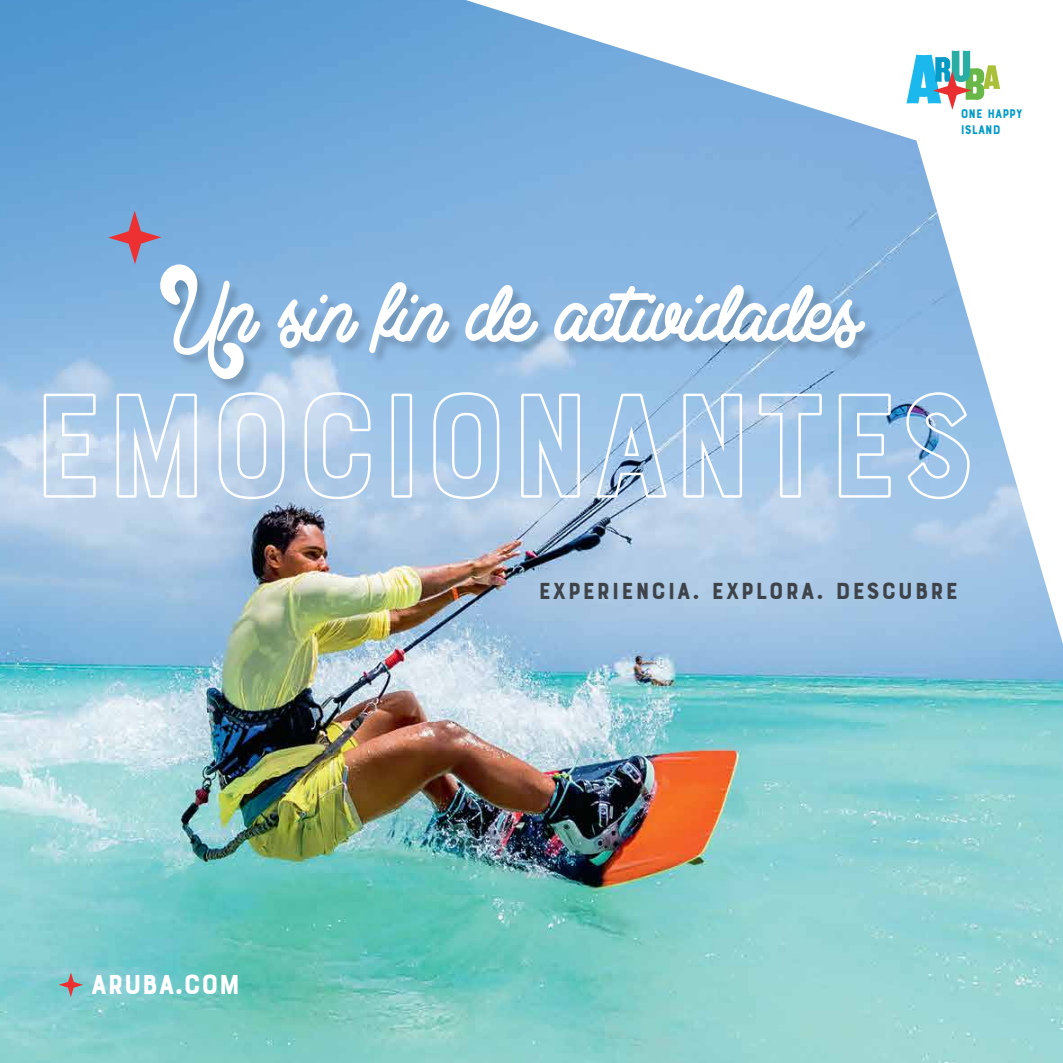
<style>
.page{position:relative;width:1063px;height:1063px;background:#fff}
.page>*{position:absolute;margin:0;border:0;box-sizing:border-box;transform-origin:0 0}
.t1{font:112px "Clear Line";letter-spacing:-.005em;color:#fff;scale:.94 1}
.t2{font:29px "Bourton Base";color:#fff}
.t3{font:24.5px "Bourton Base";letter-spacing:.06em;color:#3e434a}
.t4{font:13.25px/15.8px "Bourton Base";color:#059bc7;scale:.96 1}
</style>
<div class="page">
<img style="left:0;top:0;width:1063px;height:1063px">
<svg style="left:59px;top:972px;width:24px;height:25px"></svg>
<svg style="left:108px;top:211px;width:53px;height:53px;background:#928eb3"></svg>
<svg style="left:42px;top:392px;width:55px;height:107px;background:#c7dbef"></svg>
<svg style="left:115px;top:392px;width:83px;height:108px;background:#c6daef"></svg>
<svg style="left:217px;top:414px;width:69px;height:86px;background:#c4d7ec"></svg>
<svg style="left:303px;top:414px;width:69px;height:86px;background:#bbd3eb"></svg>
<div style="left:392px;top:394px;width:20px;height:104px;border:2px solid #fff"></div>
<svg style="left:432px;top:414px;width:34px;height:86px;background:#b4d0ec"></svg>
<svg style="left:466px;top:0;width:597px;height:644px"></svg>
<svg style="left:906px;top:51px;width:94px;height:59px"></svg>
<img style="left:158px;top:247px;width:723px;height:167px">
<h1 class="t1" style="left:159px;top:237px;width:746px">Un sin fin de actividades</h1>
<p class="t4" style="left:961px;top:106px;width:66px">ONE HAPPY<br>ISLAND</p>
<p class="t2" style="left:91px;top:967px;width:151px">ARUBA.COM</p>
<p class="t3" style="left:538px;top:576px;width:422px">EXPERIENCIA. EXPLORA. DESCUBRE</p>
</div>
